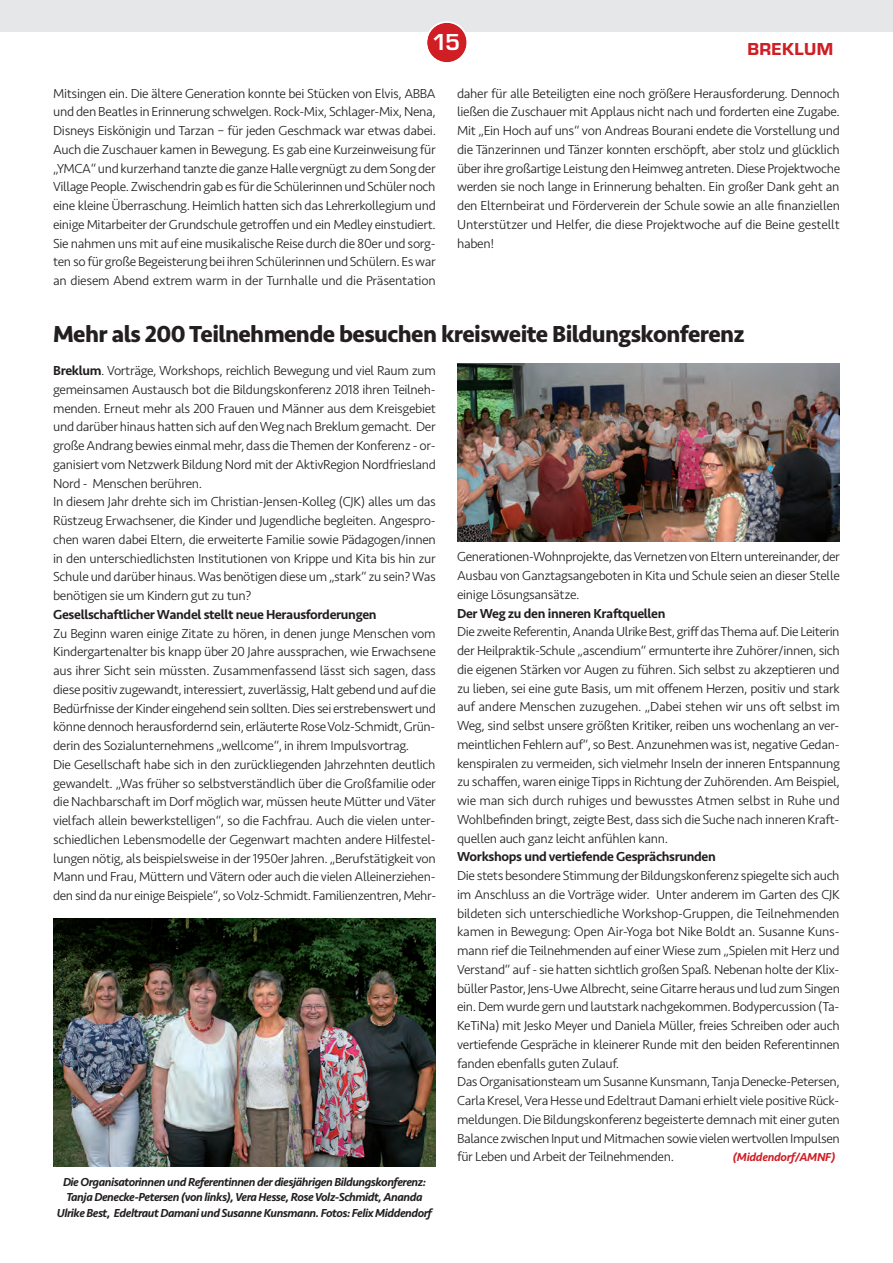
<style>
.page{position:relative;width:893px;height:1263px;background:#fff}
.page>*{position:absolute;margin:0;border:0;box-sizing:border-box;transform-origin:0 0}
.t1{font:700 24px "Seravek";letter-spacing:-.025em;color:#231f20}
.t2{font:700 24px "Eurostile T";color:#fff}
.t3{font:18px "Eurostile T Heav";letter-spacing:.025em;color:#d01e25}
.t4{font:300 13.5px/18.8px "Seravek";letter-spacing:-.025em;color:#231f20;text-align:justify}
.t5{font:500 13.5px "Seravek";letter-spacing:-.025em;color:#231f20}
.t6{font:italic 500 12px/15.8px "Seravek";letter-spacing:-.04em;color:#231f20;text-align:center}
.t7{font:italic 500 12px "Seravek";letter-spacing:-.025em;color:#d01e25}
.s1{font-weight:500}
</style>
<div class="page">
<div style="left:0;top:0;width:893px;height:32px;background:#e6e7e9"></div>
<svg style="left:427px;top:21px;width:40px;height:42px"></svg>
<img style="left:457px;top:364px;width:383px;height:177px">
<img style="left:53px;top:918px;width:383px;height:249px">
<h1 class="t2" style="left:432px;top:27px;width:29px">15</h1>
<h2 class="t3" style="left:747px;top:38px;width:88px">BREKLUM</h2>
<p class="t4" style="left:53px;top:84px;width:384px">Mitsingen ein. Die ältere Generation konnte bei Stücken von Elvis, ABBA und den Beatles in Erinnerung schwelgen. Rock-Mix, Schlager-Mix, Nena, Disneys Eiskönigin und Tarzan – für jeden Geschmack war etwas dabei.<br>Auch die Zuschauer kamen in Bewegung. Es gab eine Kurzeinweisung für „YMCA“ und kurzerhand tanzte die ganze Halle vergnügt zu dem Song der Village People. Zwischendrin gab es für die Schülerinnen und Schüler noch eine kleine Überraschung. Heimlich hatten sich das Lehrerkollegium und einige Mitarbeiter der Grundschule getroffen und ein Medley einstudiert.<br>Sie nahmen uns mit auf eine musikalische Reise durch die 80er und sorg&shy;ten so für große Begeisterung bei ihren Schülerinnen und Schülern. Es war an diesem Abend extrem warm in der Turnhalle und die Präsentation</p>
<p class="t4" style="left:457px;top:84px;width:384px">daher für alle Beteiligten eine noch größere Herausforderung. Dennoch ließen die Zuschauer mit Applaus nicht nach und forderten eine Zugabe.<br>Mit „Ein Hoch auf uns“ von Andreas Bourani endete die Vorstellung und die Tänzerinnen und Tänzer konnten erschöpft, aber stolz und glücklich über ihre großartige Leistung den Heimweg antreten. Diese Projektwoche werden sie noch lange in Erinnerung behalten. Ein großer Dank geht an den Elternbeirat und Förderverein der Schule sowie an alle finanziellen Unterstützer und Helfer, die diese Projektwoche auf die Beine gestellt haben!</p>
<h1 class="t1" style="left:53px;top:315px;width:693px">Mehr als 200 Teilnehmende besuchen kreisweite Bildungskonferenz</h1>
<p class="t4" style="left:53px;top:361px;width:384px;text-align:left"><span class="s1">Breklum</span>. Vorträge, Workshops, reichlich Bewegung und viel Raum zum gemeinsamen Austausch bot die Bildungskonferenz 2018 ihren Teilneh&shy;menden. Erneut mehr als 200 Frauen und Männer aus dem Kreisgebiet und darüber hinaus hatten sich auf den Weg nach Breklum gemacht. Der große Andrang bewies einmal mehr, dass die Themen der Konferenz - or&shy;ganisiert vom Netzwerk Bildung Nord mit der AktivRegion Nordfriesland Nord - Menschen berühren.<br>In diesem Jahr drehte sich im Christian-Jensen-Kolleg (CJK) alles um das Rüstzeug Erwachsener, die Kinder und Jugendliche begleiten. Angespro&shy;chen waren dabei Eltern, die erweiterte Familie sowie Pädagogen/innen in den unterschiedlichsten Institutionen von Krippe und Kita bis hin zur Schule und darüber hinaus. Was benötigen diese um „stark“ zu sein? Was benötigen sie um Kindern gut zu tun?</p>
<p class="t5" style="left:53px;top:606px;width:325px">Gesellschaftlicher Wandel stellt neue Herausforderungen</p>
<p class="t4" style="left:53px;top:624px;width:385px;text-align:left">Zu Beginn waren einige Zitate zu hören, in denen junge Menschen vom Kindergartenalter bis knapp über 20 Jahre aussprachen, wie Erwachsene aus ihrer Sicht sein müssten. Zusammenfassend lässt sich sagen, dass diese positiv zugewandt, interessiert, zuverlässig, Halt gebend und auf die Bedürfnisse der Kinder eingehend sein sollten. Dies sei erstrebenswert und könne dennoch herausfordernd sein, erläuterte Rose Volz-Schmidt, Grün&shy;derin des Sozialunternehmens „wellcome“, in ihrem Impulsvortrag.<br>Die Gesellschaft habe sich in den zurückliegenden Jahrzehnten deutlich gewandelt. „Was früher so selbstverständlich über die Großfamilie oder die Nachbarschaft im Dorf möglich war, müssen heute Mütter und Väter vielfach allein bewerkstelligen“, so die Fachfrau. Auch die vielen unter&shy;schiedlichen Lebensmodelle der Gegenwart machten andere Hilfestel&shy;lungen nötig, als beispielsweise in der 1950er Jahren. „Berufstätigkeit von Mann und Frau, Müttern und Vätern oder auch die vielen Alleinerziehen&shy;den sind da nur einige Beispiele“, so Volz-Schmidt. Familienzentren, Mehr-</p>
<p class="t6" style="left:57px;top:1174px;width:377px">Die Organisatorinnen und Referentinnen der diesjährigen Bildungskonferenz:<br>Tanja Denecke-Petersen (von links), Vera Hesse, Rose Volz-Schmidt, Ananda<br>Ulrike Best, Edeltraut Damani und Susanne Kunsmann. Fotos: Felix Middendorf</p>
<p class="t4" style="left:457px;top:548px;width:384px">Generationen-Wohnprojekte, das Vernetzen von Eltern untereinander, der Ausbau von Ganztagsangeboten in Kita und Schule seien an dieser Stelle einige Lösungsansätze.</p>
<p class="t5" style="left:457px;top:605px;width:210px">Der Weg zu den inneren Kraftquellen</p>
<p class="t4" style="left:457px;top:623px;width:384px">Die zweite Referentin, Ananda Ulrike Best, griff das Thema auf. Die Leiterin der Heilpraktik-Schule „ascendium“ ermunterte ihre Zuhörer/innen, sich die eigenen Stärken vor Augen zu führen. Sich selbst zu akzeptieren und zu lieben, sei eine gute Basis, um mit offenem Herzen, positiv und stark auf andere Menschen zuzugehen. „Dabei stehen wir uns oft selbst im Weg, sind selbst unsere größten Kritiker, reiben uns wochenlang an ver&shy;meintlichen Fehlern auf“, so Best. Anzunehmen was ist, negative Gedan&shy;kenspiralen zu vermeiden, sich vielmehr Inseln der inneren Entspannung zu schaffen, waren einige Tipps in Richtung der Zuhörenden. Am Beispiel, wie man sich durch ruhiges und bewusstes Atmen selbst in Ruhe und Wohlbefinden bringt, zeigte Best, dass sich die Suche nach inneren Kraft&shy;quellen auch ganz leicht anfühlen kann.</p>
<p class="t5" style="left:457px;top:848px;width:260px">Workshops und vertiefende Gesprächsrunden</p>
<p class="t4" style="left:457px;top:866px;width:384px;text-align:left">Die stets besondere Stimmung der Bildungskonferenz spiegelte sich auch im Anschluss an die Vorträge wider. Unter anderem im Garten des CJK bildeten sich unterschiedliche Workshop-Gruppen, die Teilnehmenden kamen in Bewegung: Open Air-Yoga bot Nike Boldt an. Susanne Kuns&shy;mann rief die Teilnehmenden auf einer Wiese zum „Spielen mit Herz und Verstand“ auf - sie hatten sichtlich großen Spaß. Nebenan holte der Klix&shy;büller Pastor, Jens-Uwe Albrecht, seine Gitarre heraus und lud zum Singen ein. Dem wurde gern und lautstark nachgekommen. Bodypercussion (Ta-KeTiNa) mit Jesko Meyer und Daniela Müller, freies Schreiben oder auch vertiefende Gespräche in kleinerer Runde mit den beiden Referentinnen fanden ebenfalls guten Zulauf.<br>Das Organisationsteam um Susanne Kunsmann, Tanja Denecke-Petersen, Carla Kresel, Vera Hesse und Edeltraut Damani erhielt viele positive Rück&shy;meldungen. Die Bildungskonferenz begeisterte demnach mit einer guten Balance zwischen Input und Mitmachen sowie vielen wertvollen Impulsen für Leben und Arbeit der Teilnehmenden.</p>
<p class="t7" style="left:733px;top:1150px;width:104px">(Middendorf/AMNF)</p>
</div>
